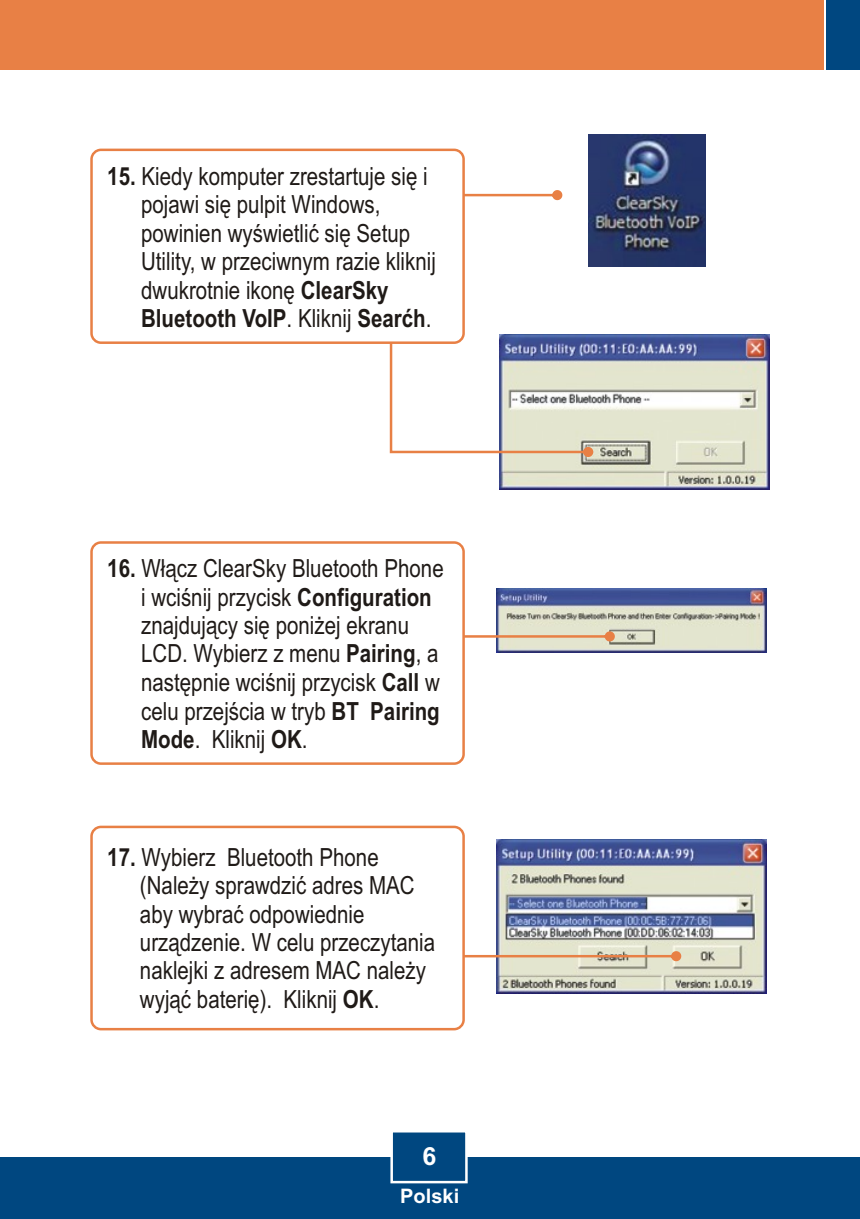
<style>
.page{position:relative;width:860px;height:1219px;background:#fff}
.page>*{position:absolute;margin:0;border:0;box-sizing:border-box;transform-origin:0 0}
.t1{font:25px/28.5px "Arial Narrow";color:#1f1a17}
.t2{font:700 25px "Arial";color:#fff}
.t3{font:700 20px "Arial";color:#fff}
.s1{font-weight:700}
</style>
<div class="page">
<div style="left:0;top:1157px;width:859px;height:62px;background:#004780"></div>
<div style="left:0;top:0;width:823px;height:70px;background:#e88045"></div>
<div style="left:826px;top:0;width:33px;height:70px;background:#004780"></div>
<svg style="left:390px;top:1132px;width:78px;height:52px"></svg>
<img style="left:496px;top:839px;width:270px;height:154px">
<img style="left:496px;top:588px;width:270px;height:65px">
<svg style="left:465px;top:190px;width:97px;height:10px"></svg>
<img style="left:499px;top:335px;width:270px;height:154px">
<svg style="left:389px;top:266px;width:204px;height:191px"></svg>
<div style="left:90px;top:149px;width:375px;height:195px;background:#fff;border:3px solid #e88045;border-radius:9px"></div>
<svg style="left:465px;top:951px;width:216px;height:10px;background:#dfc4a7"></svg>
<div style="left:90px;top:826px;width:375px;height:204px;background:#fff;border:3px solid #e88045;border-radius:9px"></div>
<svg style="left:465px;top:631px;width:149px;height:10px"></svg>
<div style="left:90px;top:541px;width:375px;height:224px;background:#fff;border:3px solid #e88045;border-radius:9px"></div>
<img style="left:588px;top:134px;width:117px;height:132px">
<p class="t1" style="left:141px;top:164px;width:296px;text-indent:-34px"><span class="s1">15.</span> Kiedy komputer zrestartuje siê i pojawi siê pulpit Windows, powinien wyœwietliæ siê Setup<br>Utility, w przeciwnym razie kliknij dwukrotnie ikonê <span class="s1">ClearSky<br>Bluetooth VoIP</span>. Kliknij <span class="s1">Search</span>.</p>
<p class="t1" style="left:141px;top:556px;width:304px;text-indent:-34px"><span class="s1">16.</span> W³¹cz ClearSky Bluetooth Phone i wciœnij przycisk <span class="s1">Configuration </span>znajduj¹cy siê poni¿ej ekranu<br>LCD. Wybierz z menu <span class="s1">Pairing</span>, a nastêpnie wciœnij przycisk <span class="s1">Call</span> w celu przejœcia w tryb <span class="s1">BT Pairing<br>Mode</span>. Kliknij <span class="s1">OK</span>.</p>
<p class="t1" style="left:140px;top:845px;width:297px;text-indent:-33px"><span class="s1">17.</span> Wybierz Bluetooth Phone (Nale¿y sprawdziæ adres MAC aby wybraæ odpowiednie urz¹dzenie. W celu przeczytania naklejki z adresem MAC nale¿y wyj¹æ bateriê). Kliknij <span class="s1">OK</span>.</p>
<p class="t2" style="left:422px;top:1147px;width:15px">6</p>
<p class="t3" style="left:400px;top:1188px;width:60px">Polski</p>
</div>
